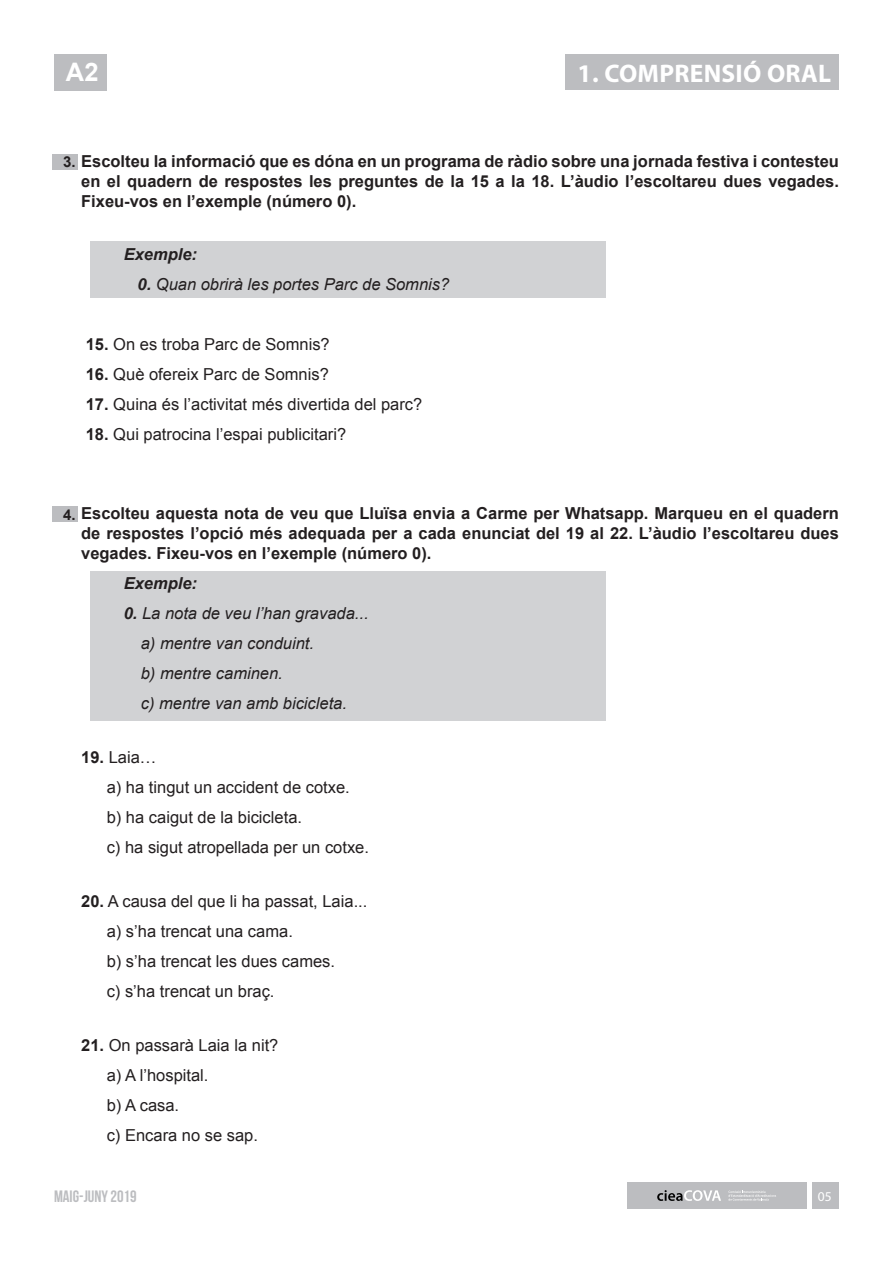
<style>
.page{position:relative;width:893px;height:1263px;background:#fff}
.page>*{position:absolute;margin:0;border:0;box-sizing:border-box;transform-origin:0 0}
.t1{font:700 25.5px "Myriad Pro";letter-spacing:.01em;color:#fff}
.t2{font:700 25.5px "Arial";color:#fff}
.SUBENUNCIAT{font:700 16.5px/19.8px "Arial";color:#231f20;text-align:justify}
.V_F{font:16.5px "Arial";color:#231f20}
.V_F-2{font:italic 16.5px "Arial";color:#231f20}
.SUB_ENUNCIAT{font:700 16.5px "Bebas Neue";color:#bcbdc0}
.ENUNCIAT{font:italic 700 16.5px "Arial";color:#231f20}
.V_F-3{font:italic 700 16.5px "Arial";color:#231f20}
.t3{font:13.5px "Myriad Pro";color:#fff}
.s1{font-size:15px}
.s2{font-weight:700}
</style>
<div class="page">
<div style="left:812px;top:1182px;width:27px;height:27px;background:#bcbdc0"></div>
<div style="left:627px;top:1182px;width:179px;height:27px;background:#bcbdc0"></div>
<svg style="left:728px;top:1190px;width:48px;height:10px"></svg>
<svg style="left:657px;top:1190px;width:64px;height:11px"></svg>
<div style="left:54px;top:54px;width:52px;height:37px;background:#bcbdc0"></div>
<div style="left:90px;top:242px;width:516px;height:56px;background:#d1d2d4"></div>
<div style="left:90px;top:571px;width:516px;height:150px;background:#d1d2d4"></div>
<div style="left:52px;top:154px;width:26px;height:16px;background:#bcbdc0"></div>
<div style="left:52px;top:506px;width:26px;height:16px;background:#bcbdc0"></div>
<div style="left:565px;top:54px;width:274px;height:35px;background:#bcbdc0"></div>
<h1 class="t2" style="left:66px;top:56px;width:34px">C1</h1>
<h1 class="t2" style="left:66px;top:56px;width:34px">A2</h1>
<p class="t1" style="left:578px;top:57px;width:255px">1. COMPRENSIÓ ORAL</p>
<p class="SUBENUNCIAT" style="left:81px;top:152px;width:759px;text-indent:-18px"><span class="s1">3.</span> Escolteu la informació que es dóna en un programa de ràdio sobre una jornada festiva i contesteu en el quadern de respostes les preguntes de la 15 a la 18. L’àudio l’escoltareu dues vegades.<br>Fixeu-vos en l’exemple (número 0).</p>
<p class="ENUNCIAT" style="left:124px;top:243px;width:75px">Exemple:</p>
<p class="V_F-2" style="left:137px;top:273px;width:313px"><span class="s2">0.</span> Quan obrirà les portes Parc de Somnis?</p>
<p class="V_F" style="left:86px;top:333px;width:245px"><span class="s2">15.</span> On es troba Parc de Somnis?</p>
<p class="V_F" style="left:86px;top:363px;width:245px"><span class="s2">16.</span> Què ofereix Parc de Somnis?</p>
<p class="V_F" style="left:86px;top:393px;width:338px"><span class="s2">17.</span> Quina és l’activitat més divertida del parc?</p>
<p class="V_F" style="left:86px;top:423px;width:262px"><span class="s2">18.</span> Qui patrocina l’espai publicitari?</p>
<p class="SUBENUNCIAT" style="left:81px;top:504px;width:759px;text-indent:-18px"><span class="s1">4.</span> Escolteu aquesta nota de veu que Lluïsa envia a Carme per Whatsapp. Marqueu en el quadern de respostes l’opció més adequada per a cada enunciat del 19 al 22. L’àudio l’escoltareu dues vegades. Fixeu-vos en l’exemple (número 0).</p>
<p class="V_F-3" style="left:124px;top:573px;width:75px">Exemple:</p>
<p class="V_F-2" style="left:124px;top:603px;width:246px"><span class="s2">0.</span> La nota de veu l’han gravada...</p>
<p class="V_F-2" style="left:141px;top:633px;width:175px">a) mentre van conduint.</p>
<p class="V_F-2" style="left:141px;top:663px;width:144px">b) mentre caminen.</p>
<p class="V_F-2" style="left:141px;top:693px;width:208px">c) mentre van amb bicicleta.</p>
<p class="V_F" style="left:81px;top:746px;width:77px"><span class="s2">19.</span> Laia…</p>
<p class="V_F" style="left:107px;top:776px;width:245px">a) ha tingut un accident de cotxe.</p>
<p class="V_F" style="left:107px;top:806px;width:197px">b) ha caigut de la bicicleta.</p>
<p class="V_F" style="left:107px;top:836px;width:264px">c) ha sigut atropellada per un cotxe.</p>
<p class="V_F" style="left:81px;top:890px;width:288px"><span class="s2">20.</span> A causa del que li ha passat, Laia...</p>
<p class="V_F" style="left:107px;top:920px;width:188px">a) s’ha trencat una cama.</p>
<p class="V_F" style="left:107px;top:950px;width:230px">b) s’ha trencat les dues cames.</p>
<p class="V_F" style="left:107px;top:980px;width:169px">c) s’ha trencat un braç.</p>
<p class="V_F" style="left:81px;top:1034px;width:199px"><span class="s2">21.</span> On passarà Laia la nit?</p>
<p class="V_F" style="left:107px;top:1064px;width:103px">a) A l’hospital.</p>
<p class="V_F" style="left:107px;top:1094px;width:74px">b) A casa.</p>
<p class="V_F" style="left:107px;top:1124px;width:153px">c) Encara no se sap.</p>
<p class="SUB_ENUNCIAT" style="left:54px;top:1187px;width:84px">MAIG-JUNY 2019</p>
<p class="t3" style="left:818px;top:1188px;width:15px">05</p>
</div>
